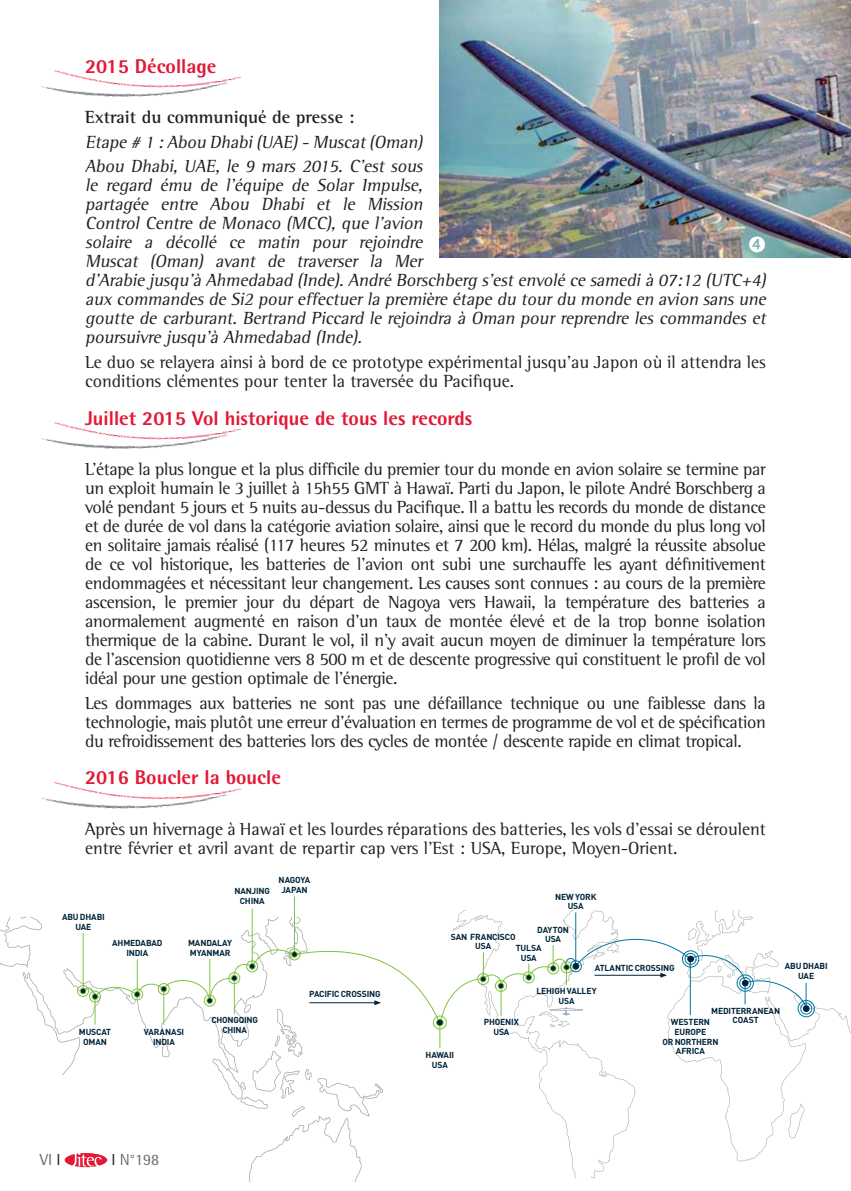
<style>
.page{position:relative;width:851px;height:1191px;background:#fff}
.page>*{position:absolute;margin:0;border:0;box-sizing:border-box;transform-origin:0 0}
.t1{font:800 20px "Rotis Semi Sans";color:#e31836}
.t2{font:18px/19px "Rotis Semi Serif";color:#231f20}
.t3{font:italic 18px/19px "Rotis Semi Serif";color:#231f20}
.t4{font:700 18px "Rotis Semi Serif";color:#231f20}
.t5{font:16px "Rotis Semi Sans";color:#6d6e70}
.t6{font:700 8.6px/9.6px "DINOT";letter-spacing:-.025em;color:#00233a;text-align:center}
.t7{font:700 8.6px/9.6px "DINOT";letter-spacing:-.005em;color:#00233a}
.s1{color:#231f20}
</style>
<div class="page">
<img style="left:49px;top:69px;width:192px;height:11px">
<img style="left:41px;top:80px;width:190px;height:17px">
<img style="left:49px;top:421px;width:192px;height:11px">
<img style="left:41px;top:432px;width:190px;height:17px">
<img style="left:49px;top:781px;width:192px;height:11px">
<img style="left:41px;top:792px;width:190px;height:17px">
<img style="left:439px;top:0;width:411px;height:257px">
<hr style="left:252px;top:908px;width:1px;height:58px;background:#80c342">
<hr style="left:294px;top:896px;width:1px;height:58px;background:#80c342">
<svg style="left:0;top:910px;width:850px;height:272px"></svg>
<svg style="left:749px;top:237px;width:16px;height:16px"></svg>
<p class="t1" style="left:85px;top:59px;width:133px">2015 Décollage</p>
<p class="t4" style="left:85px;top:110px;width:271px">Extrait du communiqué de presse :</p>
<p class="t3" style="left:85px;top:131px;width:342px;line-height:24.6px">Etap e # 1 :Abou Dhabi(UAE)- Muscat (Oman)<br>Abou Dhabi, UAE, le 9 mars 2015. C’est sous</p>
<p class="t3" style="left:85px;top:177px;width:685px">le regard ému de l’équipe de Solar Impulse,<br>p artagée entre Abou Dhabi et le Mission<br>Control Centre de Monaco (MCC), que l’avion<br>solaire a décollé ce matin p our rejoindre<br>Muscat (Oman) avant de traverser la Mer<br>d’Arabie jusqu’à Ahmedabad (Inde). André Borschberg s’est envolé ce samedi à 07:12 (UTC+4) aux commandes de Si2 pour effectuer la première étape du tour du monde en avion sans une goutte de carburant. Bertrand Piccard le rejoindra à Oman p our reprendre les commandes et poursuivre jusqu’à Ahmedabad (Inde).</p>
<p class="t2" style="left:85px;top:354px;width:682px">Le duo se relayera ainsi à bord de ce prototype expérimental jusqu’au Japon où il attendra les conditions clémentes pour tenter la traversée du Pacifique.</p>
<p class="t1" style="left:85px;top:411px;width:388px">Juillet 2015 Vol historique de tous les records</p>
<p class="t2" style="left:85px;top:461px;width:682px;text-align:justify">L’étape la plus longue et la plus difficile du premier tour du monde en avion solaire se termine par un exploit humain le 3 juillet à 15h55 GMT à Hawaï. Parti du Japon, le pilote André Borschberg a volé pendant 5 jours et 5 nuits au-dessus du Pacifique. Il a battu les records du monde de distance et de durée de vol dans la catégorie aviation solaire, ainsi que le record du monde du plus long vol en solitaire jamais réalisé (117 heures 52 minutes et 7 200 km). Hélas, malgré la réussite absolue de ce vol historique, les batteries de l’avion ont subi une surchauffe les ayant définitivement endommagées et nécessitant leur changement. Les causes sont connues : au cours de la première ascension, le premier jour du départ de Nagoya vers Hawaii, la température des batteries a anormalement augmenté en raison d'un taux de montée élevé et de la trop bonne isolation thermique de la cabine. Durant le vol, il n'y avait aucun moyen de diminuer la température lors de l’ascension quotidienne vers 8 500 m et de descente progressive qui constituent le profil de vol idéal pour une gestion optimale de l'énergie.</p>
<p class="t2" style="left:85px;top:695px;width:682px;text-align:justify">Les dommages aux batteries ne sont pas une défaillance technique ou une faiblesse dans la technologie, mais plutôt une erreur d'évaluation en termes de programme de vol et de spécification du refroidissement des batteries lors des cycles de montée / descente rapide en climat tropical.</p>
<p class="t1" style="left:85px;top:770px;width:197px">2016 Boucler la boucle</p>
<p class="t2" style="left:85px;top:820px;width:682px">Après un hivernage à Hawaï et les lourdes réparations des batteries, les vols d’essai se déroulent entre février et avril avant de repartir cap vers l’Est : USA, Europe, Moyen-Orient.</p>
<p class="t6" style="left:62px;top:912px;width:44px">ABU DHABI<br>UAE</p>
<p class="t6" style="left:112px;top:938px;width:52px">AHMEDABAD<br>INDIA</p>
<p class="t6" style="left:234px;top:886px;width:37px">NANJING<br>CHINA</p>
<p class="t6" style="left:278px;top:875px;width:33px">NAGOYA<br>JAPAN</p>
<p class="t7" style="left:188px;top:938px;width:46px">MANDALAY<br>MYANMAR</p>
<p class="t6" style="left:79px;top:1027px;width:34px">MUSCAT<br>OMAN</p>
<p class="t6" style="left:144px;top:1027px;width:42px">VARANASI<br>INDIA</p>
<p class="t6" style="left:211px;top:1015px;width:48px">CHONGQING<br>CHINA</p>
<p class="t6" style="left:309px;top:988px;width:73px">PACIFIC CROSSING</p>
<p class="t5" style="left:40px;top:1154px;width:22px">VI <span class="s1">I</span></p>
<p class="t5" style="left:111px;top:1154px;width:49px"><span class="s1">I</span> N°198</p>
<p class="t6" style="left:555px;top:891px;width:43px">NEW YORK<br>USA</p>
<p class="t6" style="left:537px;top:925px;width:33px">DAYTON<br>USA</p>
<p class="t6" style="left:450px;top:931px;width:66px">SAN FRANCISCO<br>USA</p>
<p class="t6" style="left:515px;top:943px;width:27px">TULSA<br>USA</p>
<p class="t6" style="left:536px;top:986px;width:62px">LEHIGH VALLEY<br>USA</p>
<p class="t6" style="left:594px;top:963px;width:81px">ATLANTIC CROSSING</p>
<p class="t6" style="left:784px;top:961px;width:44px">ABU DHABI<br>UAE</p>
<p class="t6" style="left:425px;top:1050px;width:30px">HAWAII<br>USA</p>
<p class="t6" style="left:484px;top:1017px;width:36px">PHOENIX<br>USA</p>
<p class="t6" style="left:711px;top:1006px;width:70px">MEDITERRANEAN<br>COAST</p>
<p class="t6" style="left:662px;top:1017px;width:58px">WESTERN<br>EUROPE<br>OR NORTHERN<br>AFRICA</p>
</div>
